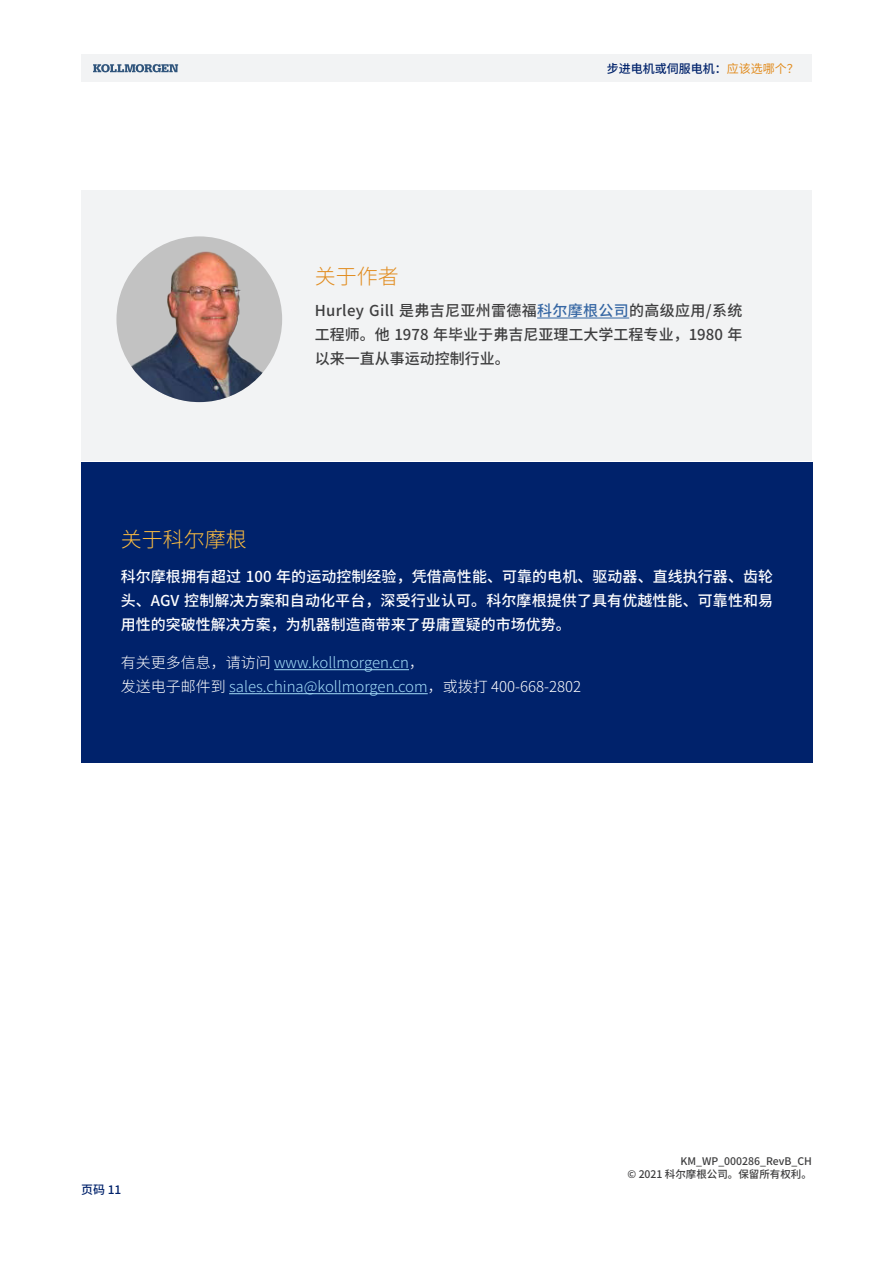
<style>
.page{position:relative;width:893px;height:1263px;background:#fff}
.page>*{position:absolute;margin:0;border:0;box-sizing:border-box;transform-origin:0 0}
.t1{font:300 21px "Noto Sans SC";color:#fcbc40}
.t2{font:300 21px "Noto Sans SC";color:#e18c1f}
.t3{font:500 15px/24px "Noto Sans SC";color:#fff;text-align:justify}
.t4{font:500 15px/24px "Noto Sans SC";color:#3e3e3f;text-align:justify}
.t5{font:300 15px/24px "Noto Sans SC";color:#a2dbf7}
.t6{font:500 12px "Noto Sans SC";color:#00226b}
.t7{font:500 10.5px "Noto Sans SC";color:#3e3e3f}
.s1{font-weight:400;color:#e18c1f}
.s2{color:#3667a4}
.s3{color:#fff}
</style>
<div class="page">
<div style="left:81px;top:54px;width:731px;height:27px;background:#f2f3f4"></div>
<svg style="left:93px;top:64px;width:85px;height:8px"></svg>
<div style="left:81px;top:190px;width:731px;height:271px;background:#f2f3f4"></div>
<hr style="left:537px;top:318px;width:92px;height:1px;background:#3667a4">
<div style="left:82px;top:462px;width:731px;height:300px;background:#00226b"></div>
<hr style="left:274px;top:669px;width:135px;height:1px;background:#a2dbf7">
<hr style="left:229px;top:693px;width:199px;height:1px;background:#a2dbf7">
<div style="left:116px;top:236px;width:166px;height:166px;background:#c2c2c2;border-radius:50%"></div>
<img style="left:126px;top:241px;width:156px;height:161px">
<p class="t6" style="left:607px;top:61px;width:194px">步进电机或伺服电机：<span class="s1">应该选哪个？</span></p>
<p class="t2" style="left:315px;top:265px;width:85px">关于作者</p>
<p class="t4" style="left:315px;top:299px;width:429px">Hurley Gill 是弗吉尼亚州雷德福<span class="s2">科尔摩根公司</span>的高级应用/系统工程师。他 1978 年毕业于弗吉尼亚理工大学工程专业，1980 年以来一直从事运动控制行业。</p>
<p class="t1" style="left:121px;top:527px;width:127px">关于科尔摩根</p>
<p class="t3" style="left:121px;top:565px;width:654px">科尔摩根拥有超过 100 年的运动控制经验，凭借高性能、可靠的电机、驱动器、直线执行器、齿轮头、AGV 控制解决方案和自动化平台，深受行业认可。科尔摩根提供了具有优越性能、可靠性和易用性的突破性解决方案，为机器制造商带来了毋庸置疑的市场优势。</p>
<p class="t5" style="left:121px;top:650px;width:462px"><span class="s3">有关更多信息，请访问</span> www.kollmorgen.cn<span class="s3">，<br>发送电子邮件到</span> sales.china@kollmorgen.com<span class="s3">，或拨打 400-668-2802</span></p>
<p class="t6" style="left:81px;top:1182px;width:42px">页码 11</p>
<p class="t7" style="left:681px;top:1155px;width:133px">KM_WP_000286_RevB_CH</p>
<p class="t7" style="left:627px;top:1168px;width:186px">© 2021 科尔摩根公司。保留所有权利。</p>
</div>
